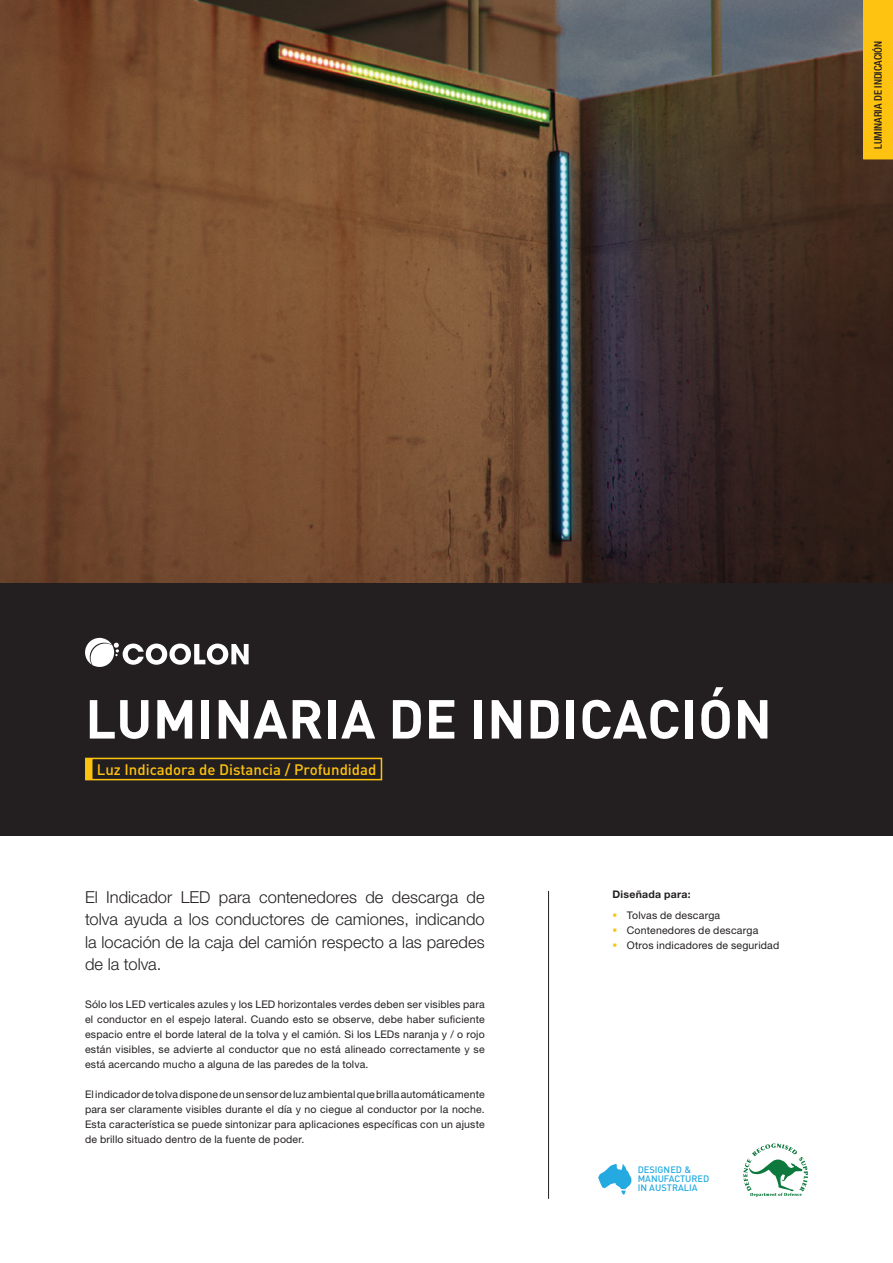
<style>
.page{position:relative;width:893px;height:1263px;background:#fff}
.page>*{position:absolute;margin:0;border:0;box-sizing:border-box;transform-origin:0 0}
.t1{font:700 54px "DIN Pro";letter-spacing:.01em;color:#fff}
.t2{font:300 16.5px/22.5px "Helvetica Neue LT Std";letter-spacing:.005em;color:#231f20;text-align:justify}
.t3{font:500 15px "DIN Pro";color:#fec210}
.t4{font:10.5px/15px "Helvetica Neue LT Std";letter-spacing:.015em;color:#231f20;text-align:justify}
.t5{font:500 condensed 10.5px "Helvetica Neue LT Std";color:#231f20}
.t6{font:700 10.5px "Helvetica Neue LT Std";letter-spacing:.025em;color:#231f20}
.t7{font:500 9.3px/9.3px "DIN Pro";color:#24aae1}
</style>
<div class="page">
<div style="left:0;top:583px;width:893px;height:253px;background:#231f20"></div>
<svg style="left:743px;top:1143px;width:65px;height:54px"></svg>
<svg style="left:598px;top:1164px;width:33px;height:31px"></svg>
<hr style="left:548px;top:891px;width:1px;height:308px;background:#231f20">
<img style="left:0;top:0;width:893px;height:583px">
<svg style="left:85px;top:638px;width:164px;height:29px"></svg>
<div style="left:91px;top:758px;width:291px;height:22px;border:2px solid #fec210"></div>
<div style="left:85px;top:758px;width:6px;height:22px;background:#fec210"></div>
<div style="left:863px;top:0;width:30px;height:159px;background:#fec210"></div>
<p class="t5" style="left:872px;top:149px;width:110px;rotate:-90deg">LUMINARIA DE INDICACIÓN</p>
<h1 class="t1" style="left:85px;top:682px;width:688px">LUMINARIA DE INDICACIÓN</h1>
<h3 class="t3" style="left:97px;top:759px;width:281px">Luz Indicadora de Distancia / Profundidad</h3>
<h2 class="t2" style="left:85px;top:885px;width:401px">El Indicador LED para contenedores de descarga de tolva ayuda a los conductores de camiones, indicando la locación de la caja del camión respecto a las paredes de la tolva.</h2>
<p class="t4" style="left:85px;top:996px;width:401px">Sólo los LED verticales azules y los LED horizontales verdes deben ser visibles para el conductor en el espejo lateral. Cuando esto se observe, debe haber suficiente espacio entre el borde lateral de la tolva y el camión. Si los LEDs naranja y / o rojo están visibles, se advierte al conductor que no está alineado correctamente y se está acercando mucho a alguna de las paredes de la tolva.</p>
<p class="t4" style="left:85px;top:1086px;width:401px">El indicador de tolva dispone de un sensor de luz ambiental que brilla automáticamente para ser claramente visibles durante el día y no ciegue al conductor por la noche.<br>Esta característica se puede sintonizar para aplicaciones específicas con un ajuste de brillo situado dentro de la fuente de poder.</p>
<p class="t6" style="left:612px;top:888px;width:80px">Diseñada para:</p>
<p class="t4" style="left:627px;top:907px;width:154px;text-align:left">Tolvas de descarga<br>Contenedores de descarga<br>Otros indicadores de seguridad</p>
<p class="t7" style="left:638px;top:1164px;width:73px">DESIGNED &amp;<br>MANUFACTURED<br>IN AUSTRALIA</p>
</div>
